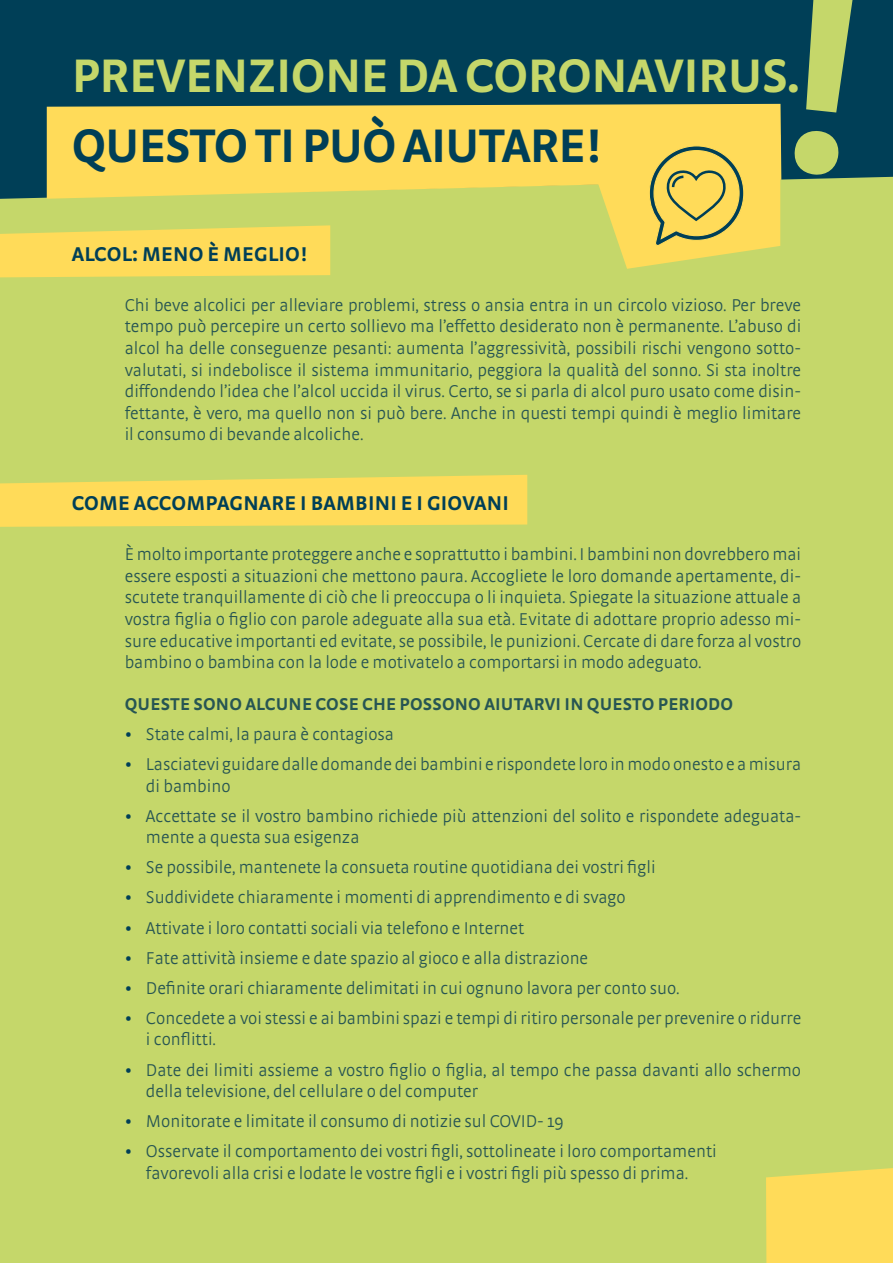
<style>
.page{position:relative;width:893px;height:1263px;background:#fff}
.page>*{position:absolute;margin:0;border:0;box-sizing:border-box;transform-origin:0 0}
.t1{font:700 49.5px "Strada OT";letter-spacing:-.01em;color:#c5d76a}
.t2{font:700 49.5px "Strada OT";letter-spacing:-.02em;color:#003f57}
.t3{font:700 21px "Strada OT";letter-spacing:.01em;color:#003f57}
.t4{font:300 18px/21.6px "Strada OT";color:#275553}
.t5{font:700 18px "Strada OT";letter-spacing:.01em;color:#275553}
.s1{font-weight:700;color:#003f57}
</style>
<div class="page">
<div style="left:0;top:129px;width:893px;height:1134px;background:#c5d76a"></div>
<div style="left:0;top:0;width:893px;height:204px;background:#003f57"></div>
<svg style="left:47px;top:104px;width:734px;height:95px;background:#f6d85a"></svg>
<svg style="left:793px;top:0;width:60px;height:176px;background:#648c60"></svg>
<svg style="left:0;top:475px;width:527px;height:52px;background:#f8da5a"></svg>
<div style="left:766px;top:1168px;width:127px;height:95px;background:#ffdb59"></div>
<svg style="left:584px;top:135px;width:196px;height:134px"></svg>
<svg style="left:0;top:225px;width:330px;height:52px;background:#f8da5a"></svg>
<h1 class="t1" style="left:72px;top:46px;width:729px">PREVENZIONE DA CORONAVIRUS.</h1>
<h1 class="t2" style="left:72px;top:115px;width:531px">QUESTO TI PUÒ AIUTARE!</h1>
<p class="t3" style="left:72px;top:241px;width:237px">ALCOL: MENO È MEGLIO!</p>
<p class="t4" style="left:125px;top:294px;width:678px;text-align:justify">Chi beve alcolici per alleviare problemi, stress o ansia entra in un circolo vizioso. Per breve tempo può percepire un certo sollievo ma l’effetto desiderato non è permanente. L’abuso di alcol ha delle conseguenze pesanti: aumenta l’aggressività, possibili rischi vengono sotto&shy;valutati, si indebolisce il sistema immunitario, peggiora la qualità del sonno. Si sta inoltre diffondendo l’idea che l’alcol uccida il virus. Certo, se si parla di alcol puro usato come disin&shy;fettante, è vero, ma quello non si può bere. Anche in questi tempi quindi è meglio limitare il consumo di bevande alcoliche.</p>
<p class="t3" style="left:72px;top:490px;width:439px">COME ACCOMPAGNARE I BAMBINI E I GIOVANI</p>
<p class="t4" style="left:125px;top:544px;width:678px;text-align:justify">È molto importante proteggere anche e soprattutto i bambini. I bambini non dovrebbero mai essere esposti a situazioni che mettono paura. Accogliete le loro domande apertamente, di&shy;scutete tranquillamente di ciò che li preoccupa o li inquieta. Spiegate la situazione attuale a vostra figlia o figlio con parole adeguate alla sua età. Evitate di adottare proprio adesso mi&shy;sure educative importanti ed evitate, se possibile, le punizioni. Cercate di dare forza al vostro bambino o bambina con la lode e motivatelo a comportarsi in modo adeguato.</p>
<p class="t5" style="left:125px;top:693px;width:610px">QUESTE SONO ALCUNE COSE CHE POSSONO AIUTARVI IN QUESTO PERIODO</p>
<p class="t4" style="left:125px;top:723px;width:271px"><span class="s1">•</span> State calmi, la paura è contagiosa</p>
<p class="t4" style="left:146px;top:753px;width:657px;text-indent:-21px"><span class="s1">•</span> Lasciatevi guidare dalle domande dei bambini e rispondete loro in modo onesto e a misura di bambino</p>
<p class="t4" style="left:146px;top:805px;width:657px;text-indent:-21px"><span class="s1">•</span> Accettate se il vostro bambino richiede più attenzioni del solito e rispondete adeguata&shy;mente a questa sua esigenza</p>
<p class="t4" style="left:125px;top:857px;width:532px"><span class="s1">•</span> Se possibile, mantenete la consueta routine quotidiana dei vostri figli</p>
<p class="t4" style="left:125px;top:887px;width:503px"><span class="s1">•</span> Suddividete chiaramente i momenti di apprendimento e di svago</p>
<p class="t4" style="left:125px;top:917px;width:401px"><span class="s1">•</span> Attivate i loro contatti sociali via telefono e Internet</p>
<p class="t4" style="left:125px;top:947px;width:465px"><span class="s1">•</span> Fate attività insieme e date spazio al gioco e alla distrazione</p>
<p class="t4" style="left:125px;top:977px;width:556px"><span class="s1">•</span> Definite orari chiaramente delimitati in cui ognuno lavora per conto suo.</p>
<p class="t4" style="left:146px;top:1007px;width:657px;text-indent:-21px"><span class="s1">•</span> Concedete a voi stessi e ai bambini spazi e tempi di ritiro personale per prevenire o ridurre i conflitti.</p>
<p class="t4" style="left:146px;top:1059px;width:657px;text-indent:-21px"><span class="s1">•</span> Date dei limiti assieme a vostro figlio o figlia, al tempo che passa davanti allo schermo della televisione, del cellulare o del computer</p>
<p class="t4" style="left:125px;top:1111px;width:440px"><span class="s1">•</span> Monitorate e limitate il consumo di notizie sul COVID- 19</p>
<p class="t4" style="left:125px;top:1141px;width:594px;text-align:center"><span class="s1">•</span> Osservate il comportamento dei vostri figli, sottolineate i loro comportamenti favorevoli alla crisi e lodate le vostre figli e i vostri figli più spesso di prima.</p>
</div>
